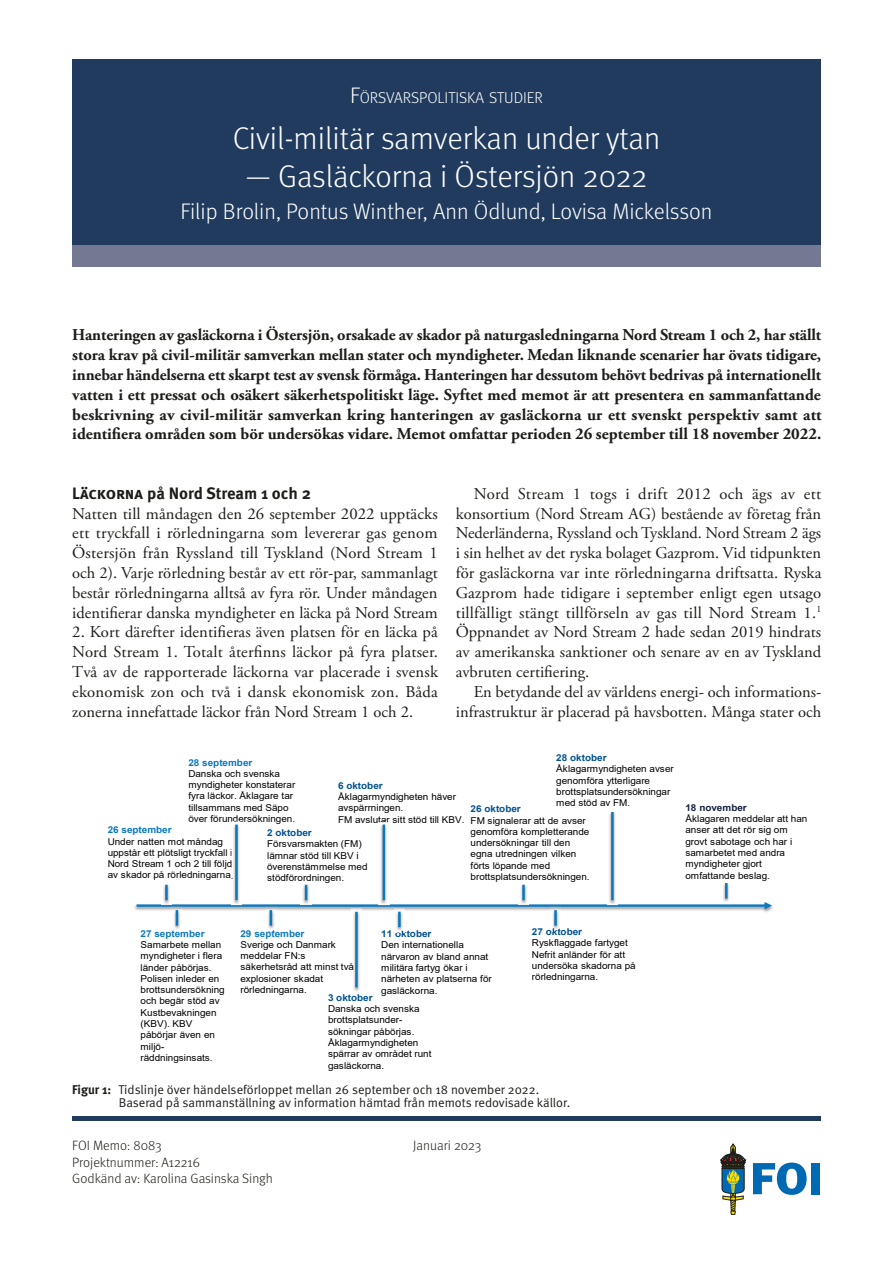
<style>
.page{position:relative;width:893px;height:1263px;background:#fff}
.page>*{position:absolute;margin:0;border:0;box-sizing:border-box;transform-origin:0 0}
.t1{font:300 31.5px "Meta";color:#fff}
.t2{font:300 22.5px "Meta";color:#fff}
.t3{font:16.5px/19.8px "Adobe Garamond Pro";color:#1d1d1b;text-align:justify}
.t4{font:700 16.5px/19.8px "Adobe Garamond Pro";color:#1d1d1b;text-align:justify}
.t5{font:700 16.5px "Meta OT";letter-spacing:-.005em;color:#1d1d1b}
.t6{font:300 15.75px "Meta";color:#fff}
.t7{font:300 13.5px/16.5px "Meta";color:#1d1d1b}
.t8{font:12.75px/13.5px "Meta Normal";color:#1d1d1b}
.t9{font:9.45px/11.2px "Arial";letter-spacing:-.005em;color:#000;scale:1.05 1}
.t10{font:700 9.45px "Arial";letter-spacing:-.005em;color:#00518f;scale:1.05 1}
.t11{font:700 9.45px "Arial";letter-spacing:-.005em;color:#0c79be;scale:1.05 1}
.t12{font:700 9.45px "Arial";color:#132041;scale:1.05 1}
.s1{font-size:22.5px}
.s2{font-family:"Meta Bold Caps";font-weight:400}
.s3{font-family:"Meta";font-weight:700}
</style>
<div class="page">
<svg style="left:753px;top:1162px;width:54px;height:33px"></svg>
<div style="left:811px;top:1163px;width:9px;height:31px;background:#0069b4"></div>
<svg style="left:720px;top:1144px;width:26px;height:70px"></svg>
<div style="left:72px;top:1116px;width:749px;height:5px;background:#203b5e"></div>
<div style="left:72px;top:60px;width:749px;height:206px;background:#203b5e"></div>
<div style="left:72px;top:245px;width:749px;height:21px;background:#757893"></div>
<img style="left:134px;top:905px;width:639px;height:7px">
<hr style="left:136px;top:904px;width:630px;height:3px;background:#0c79be">
<svg style="left:764px;top:902px;width:8px;height:7px"></svg>
<img style="left:161px;top:884px;width:11px;height:21px">
<hr style="left:165px;top:885px;width:3px;height:15px;background:#0c79be">
<img style="left:172px;top:907px;width:10px;height:22px">
<svg style="left:176px;top:910px;width:2px;height:15px"></svg>
<img style="left:351px;top:908px;width:11px;height:83px">
<hr style="left:355px;top:912px;width:3px;height:75px;background:#0c79be">
<img style="left:265px;top:907px;width:11px;height:24px">
<svg style="left:270px;top:910px;width:2px;height:15px"></svg>
<img style="left:301px;top:884px;width:10px;height:21px">
<svg style="left:305px;top:885px;width:2px;height:15px"></svg>
<img style="left:378px;top:821px;width:11px;height:85px">
<hr style="left:383px;top:824px;width:2px;height:76px;background:#0c79be">
<img style="left:394px;top:908px;width:11px;height:25px">
<hr style="left:398px;top:912px;width:3px;height:15px;background:#0c79be">
<img style="left:518px;top:884px;width:11px;height:21px">
<hr style="left:522px;top:885px;width:3px;height:15px;background:#0c79be">
<img style="left:231px;top:821px;width:11px;height:85px">
<hr style="left:235px;top:824px;width:3px;height:76px;background:#0c79be">
<img style="left:550px;top:907px;width:11px;height:24px">
<hr style="left:554px;top:910px;width:3px;height:15px;background:#0c79be">
<img style="left:607px;top:812px;width:11px;height:94px">
<hr style="left:611px;top:812px;width:3px;height:88px;background:#0c79be">
<img style="left:723px;top:883px;width:6px;height:19px">
<svg style="left:725px;top:883px;width:2px;height:15px"></svg>
<h3 class="t6" style="left:350px;top:88px;width:194px"><span class="s1">F</span>ÖRSVARSPOLITISKA STUDIER</h3>
<h1 class="t1" style="left:233px;top:120px;width:429px">Civil-militär samverkan under ytan</h1>
<h1 class="t1" style="left:245px;top:158px;width:404px">— Gasläckorna i Östersjön 2022</h1>
<h2 class="t2" style="left:180px;top:199px;width:533px">Filip Brolin, Pontus Winther, Ann Ödlund, Lovisa Mickelsson</h2>
<p class="t4" style="left:72px;top:325px;width:751px">Hanteringen av gasläckorna i Östersjön, orsakade av skador på naturgasledningarna Nord Stream 1 och 2, har ställt stora krav på civil-militär samverkan mellan stater och myndigheter. Medan liknande scenarier har övats tidigare, innebar händelserna ett skarpt test av svensk förmåga. Hanteringen har dessutom behövt bedrivas på internationellt vatten i ett pressat och osäkert säkerhetspolitiskt läge. Syftet med memot är att presentera en sammanfattande beskrivning av civil-militär samverkan kring hanteringen av gasläckorna ur ett svenskt perspektiv samt att identifiera områden som bör undersökas vidare. Memot omfattar perioden 26 september till 18 november 2022.</p>
<h3 class="t5" style="left:72px;top:482px;width:240px">L<span class="s2">äckorna</span> på Nord Stream 1 och 2</h3>
<p class="t3" style="left:72px;top:504px;width:367px">Natten till måndagen den 26 september 2022 upptäcks ett tryckfall i rörledningarna som levererar gas genom Östersjön från Ryssland till Tyskland (Nord Stream 1 och 2). Varje rörledning består av ett rör-par, sammanlagt består rörledningarna alltså av fyra rör. Under måndagen identifierar danska myndigheter en läcka på Nord Stream</p>
<p class="t3" style="left:72px;top:623px;width:367px">2. Kort därefter identifieras även platsen för en läcka på Nord Stream 1. Totalt återfinns läckor på fyra platser.<br>Två av de rapporterade läckorna var placerade i svensk ekonomisk zon och två i dansk ekonomisk zon. Båda zonerna innefattade läckor från Nord Stream 1 och 2.</p>
<p class="t3" style="left:456px;top:484px;width:367px;text-indent:18px">Nord Stream 1 togs i drift 2012 och ägs av ett konsortium (Nord Stream AG) bestående av företag från Nederländerna, Ryssland och Tyskland. Nord Stream 2 ägs i sin helhet av det ryska bolaget Gazprom. Vid tidpunkten för gasläckorna var inte rörledningarna driftsatta. Ryska Gazprom hade tidigare i september enligt egen utsago tillfälligt stängt tillförseln av gas till Nord Stream 1.<sup>1<br></sup>Öppnandet av Nord Stream 2 hade sedan 2019 hindrats av amerikanska sanktioner och senare av en av Tyskland avbruten certifiering.</p>
<h3 class="t3" style="left:456px;top:682px;width:367px;text-align:right">En betydande del av världens energi- och informations&shy;infrastruktur är placerad på havsbotten. Många stater och</h3>
<p class="t10" style="left:556px;top:751px;width:49px">28 oktober</p>
<p class="t9" style="left:556px;top:763px;width:113px">Åklagarmyndigheten avser genomföra ytterligare brottsplatsundersökningar med stöd av FM.</p>
<p class="t11" style="left:188px;top:755px;width:62px">28 september</p>
<p class="t9" style="left:188px;top:768px;width:103px">Danska och svenska myndigheter konstaterar fyra läckor. Åklagare tar tillsammans med Säpo över förundersökningen.</p>
<p class="t10" style="left:338px;top:779px;width:44px">6 oktober</p>
<p class="t9" style="left:338px;top:791px;width:122px">Åklagarmyndigheten häver avspärrningen.<br>FM avslutar sitt stöd till KBV.</p>
<p class="t10" style="left:471px;top:802px;width:49px">26 oktober</p>
<p class="t9" style="left:471px;top:814px;width:115px">FM signalerar att de avser genomföra kompletterande undersökningar till den egna utredningen vilken förts löpande med brottsplatsundersökningen.</p>
<p class="t11" style="left:108px;top:823px;width:62px">26 september</p>
<p class="t9" style="left:108px;top:835px;width:121px">Under natten mot måndag uppstår ett plötsligt tryckfall i<br>Nord Stream 1 och 2 till följd av skador på rörledningarna.</p>
<p class="t10" style="left:267px;top:826px;width:44px">2 oktober</p>
<p class="t9" style="left:267px;top:838px;width:97px">Försvarsmakten (FM) lämnar stöd till KBV i överenstämmelse med stödförordningen.</p>
<p class="t12" style="left:685px;top:801px;width:60px">18 november</p>
<p class="t9" style="left:685px;top:813px;width:118px">Åklagaren meddelar att han anser att det rör sig om grovt sabotage och har i samarbetet med andra myndigheter gjort omfattande beslag.</p>
<p class="t11" style="left:141px;top:927px;width:62px">27 september</p>
<p class="t9" style="left:141px;top:939px;width:82px">Samarbete mellan myndigheter i flera länder påbörjas.<br>Polisen inleder en brottsundersökning och begär stöd av<br>Kustbevakningen (KBV). KBV påbörjar även en miljö&shy;räddningsinsats.</p>
<p class="t11" style="left:240px;top:926px;width:62px">29 september</p>
<p class="t9" style="left:240px;top:939px;width:110px">Sverige och Danmark meddelar FN:s säkerhetsråd att minst två explosioner skadat rörledningarna.</p>
<p class="t10" style="left:381px;top:927px;width:49px">11 oktober</p>
<p class="t9" style="left:381px;top:939px;width:107px">Den internationella närvaron av bland annat militära fartyg ökar i närheten av platserna för gasläckorna.</p>
<p class="t10" style="left:328px;top:991px;width:44px">3 oktober</p>
<p class="t9" style="left:328px;top:1003px;width:100px">Danska och svenska brottsplatsunder&shy;sökningar påbörjas.<br>Åklagarmyndigheten spärrar av området runt gasläckorna.</p>
<p class="t10" style="left:532px;top:925px;width:49px">27 oktober</p>
<p class="t9" style="left:532px;top:937px;width:100px">Ryskflaggade fartyget<br>Nefrit anländer för att undersöka skadorna på rörledningarna.</p>
<h3 class="t8" style="left:119px;top:1082px;width:453px;text-indent:-47px"><span class="s3">Figur 1:</span> Tidslinje över händelseförloppet mellan 26 september och 18 november 2022.<br>Baserad på sammanställning av information hämtad från memots redovisade källor.</h3>
<h3 class="t7" style="left:72px;top:1137px;width:91px">FOI Memo: 8083</h3>
<h3 class="t7" style="left:413px;top:1137px;width:70px">Januari 2023</h3>
<h3 class="t7" style="left:72px;top:1154px;width:202px">Projektnummer: A12216<br>Godkänd av: Karolina Gasinska Singh</h3>
</div>
